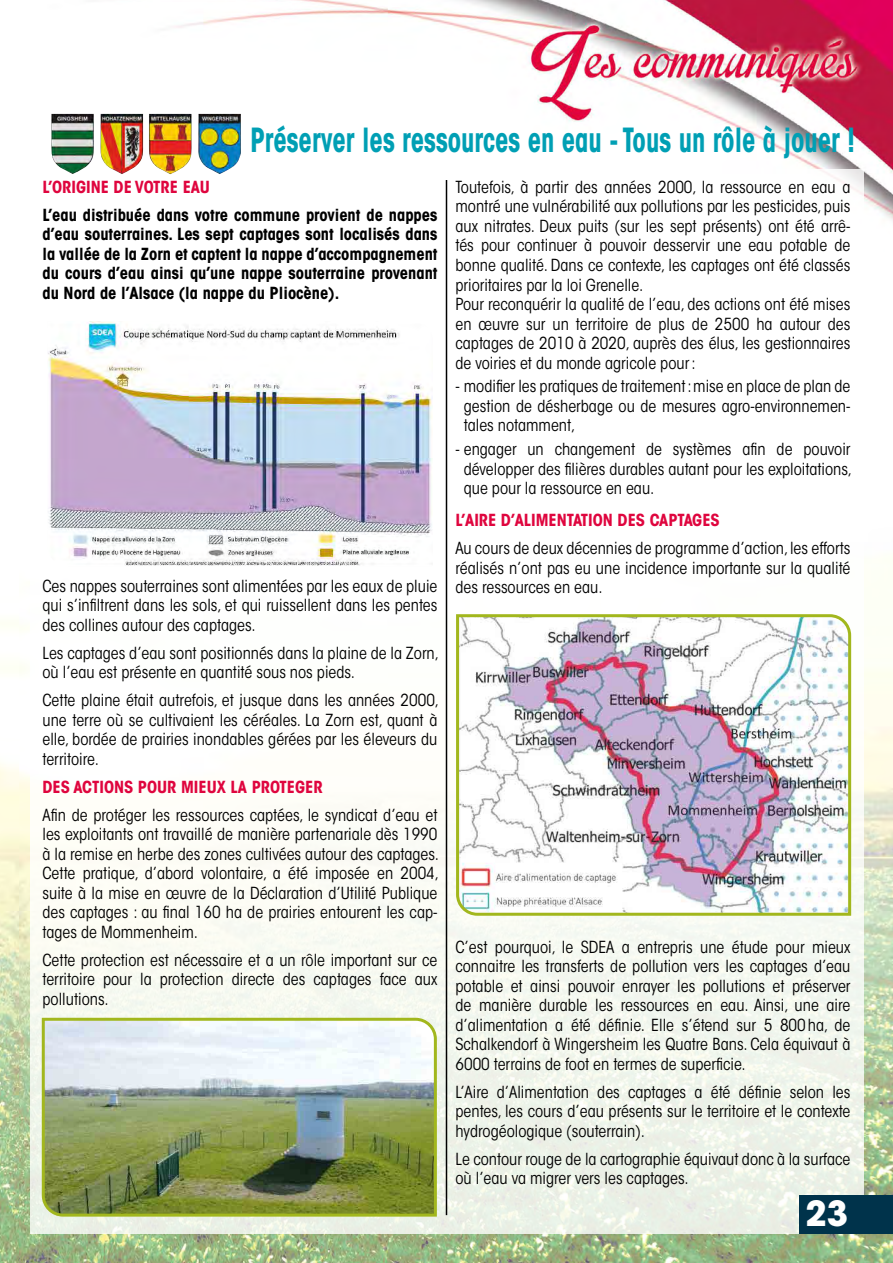
<style>
.page{position:relative;width:893px;height:1263px;background:#fff}
.page>*{position:absolute;margin:0;border:0;box-sizing:border-box;transform-origin:0 0}
.t1{font:700 34.5px "ITC Avant Garde Std";color:#fff}
.t2{font:700 condensed 33px "ITC Avant Garde Std";color:#009fb4;scale:.81 1}
.t3{font:condensed 16.5px/19.5px "ITC Avant Garde Std";color:#000;text-align:justify}
.t4{font:700 condensed 16.5px/19.5px "ITC Avant Garde Std";color:#000;text-align:justify}
.t5{font:700 condensed 16.5px "ITC Avant Garde Std";color:#df053e}
</style>
<div class="page">
<img style="left:0;top:0;width:893px;height:1263px">
<div style="left:30px;top:169px;width:833px;height:1064px;background:linear-gradient(to bottom,#fff,#f1f5eb)"></div>
<div style="left:799px;top:1195px;width:94px;height:38px;background:#00334b"></div>
<img style="left:51px;top:114px;width:190px;height:60px">
<hr style="left:446px;top:180px;width:1px;height:1035px;background:#000">
<img style="left:48px;top:321px;width:385px;height:245px">
<img style="left:40px;top:1016px;width:398px;height:202px">
<img style="left:455px;top:613px;width:398px;height:304px">
<h2 class="t2" style="left:250px;top:119px;width:748px">Préserver les ressources en eau - Tous un rôle à jouer !</h2>
<p class="t5" style="left:43px;top:176px;width:169px">L’ORIGINE DE VOTRE EAU</p>
<p class="t4" style="left:43px;top:205px;width:396px">L’eau distribuée dans votre commune provient de nappes d’eau souterraines. Les sept captages sont localisés dans la vallée de la Zorn et captent la nappe d’accompagnement du cours d’eau ainsi qu’une nappe souterraine provenant du Nord de l’Alsace (la nappe du Pliocène).</p>
<p class="t3" style="left:43px;top:576px;width:396px">Ces nappes souterraines sont alimentées par les eaux de pluie qui s’infiltrent dans les sols, et qui ruissellent dans les pentes des collines autour des captages.</p>
<p class="t3" style="left:43px;top:643px;width:398px">Les captages d’eau sont positionnés dans la plaine de la Zorn, où l’eau est présente en quantité sous nos pieds.</p>
<p class="t3" style="left:43px;top:690px;width:398px">Cette plaine était autrefois, et jusque dans les années 2000, une terre où se cultivaient les céréales. La Zorn est, quant à elle, bordée de prairies inondables gérées par les éleveurs du territoire.</p>
<p class="t5" style="left:43px;top:776px;width:282px">DES ACTIONS POUR MIEUX LA PROTEGER</p>
<p class="t3" style="left:43px;top:805px;width:398px">Afin de protéger les ressources captées, le syndicat d’eau et les exploitants ont travaillé de manière partenariale dès 1990 à la remise en herbe des zones cultivées autour des captages.<br>Cette pratique, d’abord volontaire, a été imposée en 2004, suite à la mise en œuvre de la Déclaration d’Utilité Publique des captages : au final 160 ha de prairies entourent les cap&shy;tages de Mommenheim.</p>
<p class="t3" style="left:43px;top:950px;width:396px">Cette protection est nécessaire et a un rôle important sur ce territoire pour la protection directe des captages face aux pollutions.</p>
<p class="t3" style="left:455px;top:177px;width:396px;text-align:left">Toutefois, à partir des années 2000, la ressource en eau a montré une vulnérabilité aux pollutions par les pesticides, puis aux nitrates. Deux puits (sur les sept présents) ont été arrê&shy;tés pour continuer à pouvoir desservir une eau potable de bonne qualité. Dans ce contexte, les captages ont été classés prioritaires par la loi Grenelle.<br>Pour reconquérir la qualité de l’eau, des actions ont été mises en œuvre sur un territoire de plus de 2500 ha autour des captages de 2010 à 2020, auprès des élus, les gestionnaires de voiries et du monde agricole pour:</p>
<p class="t3" style="left:464px;top:377px;width:388px;text-indent:-8px">- modifier les pratiques de traitement: mise en place de plan de gestion de désherbage ou de mesures agro-environnemen&shy;tales notamment,</p>
<p class="t3" style="left:464px;top:439px;width:390px;text-indent:-8px">- engager un changement de systèmes afin de pouvoir développer des filières durables autant pour les exploitations, que pour la ressource en eau.</p>
<p class="t5" style="left:455px;top:510px;width:266px">L’AIRE D’ALIMENTATION DES CAPTAGES</p>
<p class="t3" style="left:455px;top:539px;width:396px">Au cours de deux décennies de programme d’action, les efforts réalisés n’ont pas eu une incidence importante sur la qualité des ressources en eau.</p>
<p class="t3" style="left:455px;top:937px;width:396px">C’est pourquoi, le SDEA a entrepris une étude pour mieux connaitre les transferts de pollution vers les captages d’eau potable et ainsi pouvoir enrayer les pollutions et préserver de manière durable les ressources en eau. Ainsi, une aire d’alimentation a été définie. Elle s’étend sur 5 800ha, de Schalkendorf à Wingersheim les Quatre Bans. Cela équivaut à 6000 terrains de foot en termes de superficie.</p>
<p class="t3" style="left:455px;top:1082px;width:396px">L’Aire d’Alimentation des captages a été définie selon les pentes, les cours d’eau présents sur le territoire et le contexte hydrogéologique (souterrain).</p>
<p class="t3" style="left:455px;top:1149px;width:396px">Le contour rouge de la cartographie équivaut donc à la surface où l’eau va migrer vers les captages.</p>
<h1 class="t1" style="left:806px;top:1190px;width:44px">23</h1>
</div>
